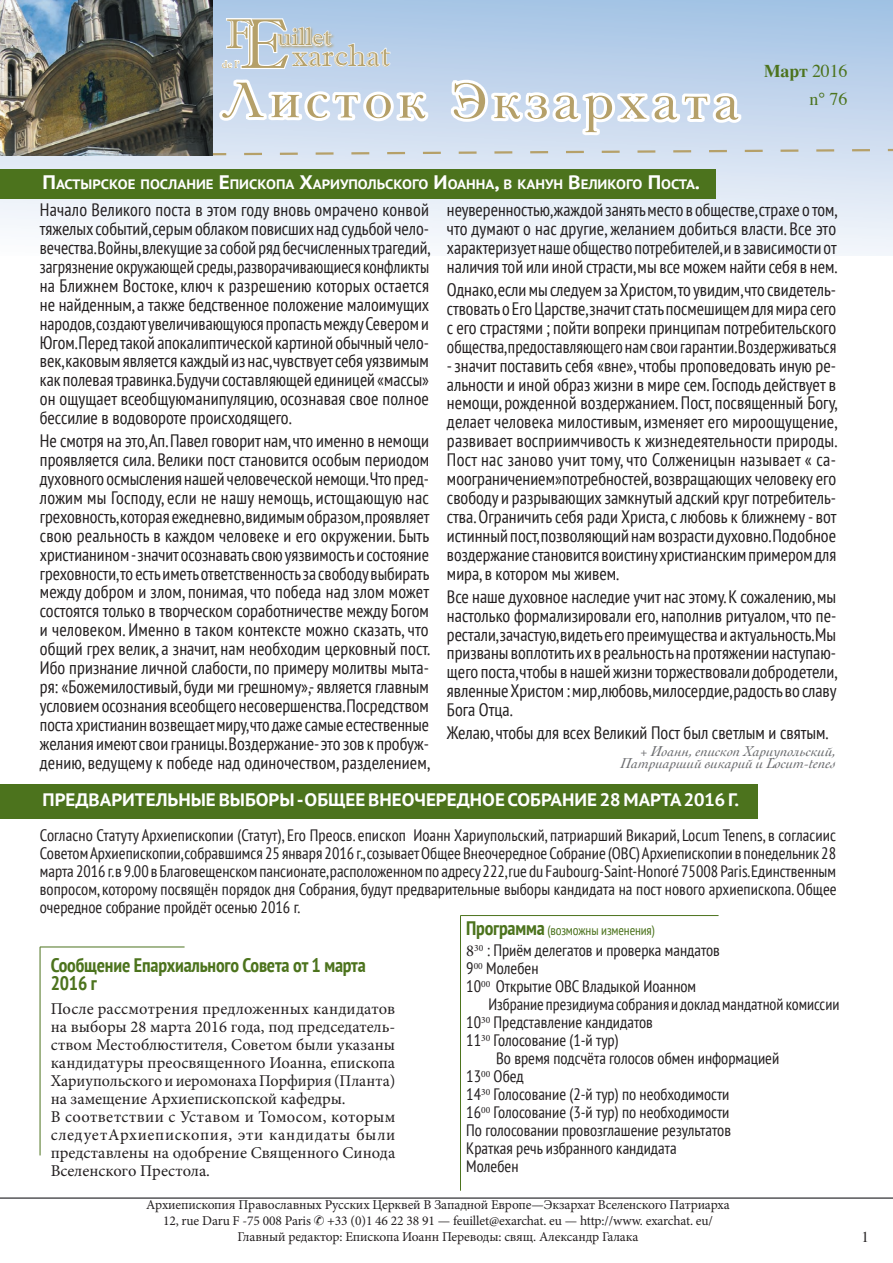
<style>
.page{position:relative;width:893px;height:1263px;background:#fff}
.page>*{position:absolute;margin:0;border:0;box-sizing:border-box;transform-origin:0 0}
.t1{font:70.35px "Imprint MT Shadow";color:#b5a069}
.t2{font:51px "Baskerville Cyr LT Std Upright";letter-spacing:.095em;color:#b5a069}
.t3{font:41.55px "Imprint MT Shadow";color:#b5a069}
.t4{font:31.5px "Imprint MT Shadow";color:#b5a069}
.t5{font:25.2px "Imprint MT Shadow";color:#b5a069}
.t6{font:700 condensed 19.5px/18px "PT Sans";letter-spacing:-.01em;color:#4c731d}
.t7{font:condensed 18px/18.9px "PT Sans";color:#231f20;text-align:justify}
.t8{font:700 18px "PT Sans Caption";color:#fff}
.t9{font:700 18px "Times";color:#4c731d}
.t10{font:18px "Times";color:#4c731d}
.t11{font:condensed 16.5px/18px "PT Sans";color:#231f20;text-align:justify}
.t12{font:16.5px/18px "Minion Pro";color:#231f20}
.t13{font:italic 15px/12px "Cochin";color:#6c6d70;text-align:right}
.t14{font:15px "Times";color:#231f20}
.t15{font:700 13.65px "PT Sans Caption";color:#fff}
.t16{font:13.5px/16.2px "Minion Pro";letter-spacing:-.01em;color:#231f20;text-align:center}
.t17{font:condensed 13.5px "PT Sans";letter-spacing:-.01em;color:#4c731d}
.t18{font:10.2px "Imprint MT Shadow";color:#b5a069}
.s1{font-weight:400}
.s2{font-size:19.5px}
.s3{font-family:"Minion Pro";font-stretch:normal}
.s4{font-weight:700;font-size:19.5px}
</style>
<div class="page">
<div style="left:0;top:0;width:893px;height:255px;background:linear-gradient(to bottom,#a1c1e4,#f9f9fc)"></div>
<hr style="left:0;top:1197px;width:893px;height:2px;background:#636366">
<svg style="left:206px;top:148px;width:687px;height:8px;background:#d1d9de"></svg>
<img style="left:0;top:0;width:213px;height:155px">
<svg style="left:448px;top:0;width:296px;height:138px;background:#c3d6ed"></svg>
<svg style="left:216px;top:0;width:215px;height:125px"></svg>
<div style="left:0;top:169px;width:715px;height:30px;background:#4c731d"></div>
<div style="left:0;top:784px;width:758px;height:35px;background:#4c731d"></div>
<hr style="left:40px;top:947px;width:1px;height:208px;background:#4c731d">
<hr style="left:40px;top:947px;width:145px;height:1px;background:#4c731d">
<hr style="left:460px;top:916px;width:1px;height:275px;background:#4c731d">
<hr style="left:460px;top:915px;width:259px;height:1px;background:#4c731d">
<h3 class="t3" style="left:226px;top:9px;width:30px">F</h3>
<h1 class="t1" style="left:240px;top:3px;width:51px">E</h1>
<h3 class="t5" style="left:277px;top:22px;width:56px">uillet</h3>
<h3 class="t4" style="left:292px;top:37px;width:100px">xarchat</h3>
<p class="t18" style="left:222px;top:58px;width:19px">de l’</p>
<p class="t9" style="left:764px;top:54px;width:85px">Март <span class="s1">2016</span></p>
<h2 class="t2" style="left:222px;top:73px;width:519px">Листок Экзархата</h2>
<p class="t10" style="left:809px;top:82px;width:40px">n° 76</p>
<p class="t15" style="left:43px;top:175px;width:659px"><span class="s2">П</span>астырское послание <span class="s2">Е</span> пископа <span class="s2">Х</span>ариупольского <span class="s2">И</span> оанна<span class="s2">,</span> в канун <span class="s2">В</span>еликого <span class="s2">П</span>оста<span class="s2">.</span></p>
<p class="t7" style="left:40px;top:200px;width:392px">Начало Великого поста в этом году вновь омрачено конвой тяжелых событий, серым облаком повисших над судьбой чело&shy;вечества.Войны,влекущие за собой ряд бесчисленных трагедий, загрязнение окружающей среды,разворачивающиеся конфликты на Ближнем Востоке, ключ к разрешению которых остается не найденным, а также бедственное положение малоимущих народов,создают увеличивающуюся пропасть между Севером и Югом. Перед такой апокалиптической картиной обычный чело&shy;век, каковым является каждый из нас, чувствует себя уязвимым как полевая травинка.Будучи составляющей единицей «массы» он ощущает всеобщуюманипуляцию, осознавая свое полное бессилие в водовороте происходящего.</p>
<p class="t7" style="left:40px;top:431px;width:392px">Не смотря на это, Ап. Павел говорит нам, что именно в немощи проявляется сила. Велики пост становится особым периодом духовного осмысления нашей человеческой немощи.Что пред&shy;ложим мы Господу, если не нашу немощь, истощающую нас греховность, которая ежедневно, видимым образом, проявляет свою реальность в каждом человеке и его окружении. Быть христианином - значит осознавать свою уязвимость и состояние греховности,то есть иметь ответственность за свободу выбирать между добром и злом, понимая, что победа над злом может состоятся только в творческом соработничестве между Богом и человеком. Именно в таком контексте можно сказать, что общий грех велик, а значит, нам необходим церковный пост.<br>Ибо признание личной слабости, по примеру молитвы мыта&shy;ря: «Божемилостивый, буди ми грешному»,- является главным условием осознания всеобщего несовершенства. Посредством поста христианин возвещает миру,что даже самые естественные желания имеют свои границы. Воздержание- это зов к пробуж&shy;дению, ведущему к победе над одиночеством, разделением,</p>
<p class="t7" style="left:447px;top:200px;width:392px">неуверенностью, жаждой занять место в обществе, страхе о том, что думают о нас другие, желанием добиться власти. Все это характеризует наше общество потребителей,и в зависимости от наличия той или иной страсти, мы все можем найти себя в нем.</p>
<p class="t7" style="left:447px;top:280px;width:391px">Однако, если мы следуем за Христом, то увидим, что свидетель&shy;ствовать о Его Царстве, значит стать посмешищем для мира сего с его страстями ; пойти вопреки принципам потребительского общества,предоставляющего нам свои гарантии.Воздерживаться</p>
<p class="t7" style="left:447px;top:355px;width:392px">- значит поставить себя «вне», чтобы проповедовать иную ре&shy;альности и иной образ жизни в мире сем. Господь действует в немощи, рожденной воздержанием. Пост, посвященный Богу, делает человека милостивым, изменяет его мироощущение, развивает восприимчивость к жизнедеятельности природы.<br>Пост нас заново учит тому, что Солженицын называет « са&shy;моограничением»потребностей, возвращающих человеку его свободу и разрывающих замкнутый адский круг потребитель&shy;ства. Ограничить себя ради Христа, с любовь к ближнему - вот истинный пост, позволяющий нам возрасти духовно. Подобное воздержание становится воистину христианским примером для мира, в котором мы живем.</p>
<p class="t7" style="left:447px;top:586px;width:392px">Все наше духовное наследие учит нас этому. К сожалению, мы настолько формализировали его, наполнив ритуалом, что пе&shy;рестали, зачастую, видеть его преимущества и актуальность. Мы призваны воплотить их в реальность на протяжении наступаю&shy;щего поста, чтобы в нашей жизни торжествовали добродетели, явленные Христом : мир,любовь, милосердие, радость во славу Бога Отца.</p>
<p class="t7" style="left:447px;top:723px;width:383px">Желаю, чтобы для всех Великий Пост был светлым и святым.</p>
<p class="t13" style="left:621px;top:744px;width:217px">+ Иоанн, епископ Хариупольский,<br>Патриарший викарий и Locum-tenes</p>
<p class="t8" style="left:43px;top:788px;width:59px">ПРЕДВАРИТЕЛЬНЫЕ</p>
<p class="t8" style="left:219px;top:788px;width:51px">ВЫ БОРЫ</p>
<p class="t8" style="left:297px;top:788px;width:84px">- ОБЩЕЕ ВНЕО</p>
<p class="t8" style="left:414px;top:788px;width:68px">ЧЕРЕДНОЕ</p>
<p class="t8" style="left:507px;top:788px;width:46px">СОБРАНИЕ</p>
<p class="t8" style="left:600px;top:788px;width:51px">28 МАРТА</p>
<p class="t8" style="left:684px;top:788px;width:57px">2016 Г.</p>
<p class="t11" style="left:40px;top:825px;width:798px">Согласно Статуту Архиепископии (Статут), Его Преосв. епископ Иоанн Хариупольский, патриарший Викарий, Locum Tenens, в согласиис Советом Архиепископии, собравшимся 25 января 2016 г., созывает Общее Внеочередное Собрание (ОВС) Архиепископии в понедельник 28 марта 2016 г. в 9.00 в Благовещенском пансионате, расположенном по адресу 222, rue du Faubourg-Saint-Honoré 75008 Paris. Единственным вопросом, которому посвящён порядок дня Собрания, будут предварительные выборы кандидата на пост нового архиепископа. Общее очередное собрание пройдёт осенью 2016 г.</p>
<p class="t11" style="left:466px;top:941px;width:255px;text-align:left"><span class="s3">8</span><sup>30</sup> : Приём делегатов и проверка мандатов<br>9<sup>00</sup> Молебен<br>10<sup>00</sup> Открытие ОВС Владыкой Иоанном</p>
<p class="t11" style="left:488px;top:995px;width:353px">Избрание президиума собрания и доклад мандатной комиссии</p>
<p class="t11" style="left:466px;top:1013px;width:188px">10<sup>30</sup> Представление кандидатов</p>
<p class="t11" style="left:466px;top:1031px;width:154px">11<sup>30</sup> Голосование (1-й тур)</p>
<p class="t11" style="left:496px;top:1049px;width:285px">Во время подсчёта голосов обмен информацией</p>
<p class="t11" style="left:466px;top:1067px;width:59px">13<sup>00</sup> Обед</p>
<p class="t11" style="left:466px;top:1085px;width:265px">14<sup>30</sup> Голосование (2-й тур) по необходимости</p>
<p class="t11" style="left:466px;top:1103px;width:265px">16<sup>00</sup> Голосование (3-й тур) по необходимости</p>
<p class="t11" style="left:466px;top:1121px;width:266px">По голосовании провозглашение результатов</p>
<p class="t11" style="left:466px;top:1139px;width:212px">Краткая речь избранного кандидата</p>
<p class="t11" style="left:466px;top:1157px;width:54px">Молебен</p>
<p class="t17" style="left:466px;top:921px;width:190px"><span class="s4">Программа</span> (возможны изменения)</p>
<p class="t6" style="left:51px;top:956px;width:317px">Сообщение Епархиального Совета от 1 марта<br>2016 г</p>
<p class="t12" style="left:51px;top:1000px;width:346px">После рассмотрения предложенных кандидатов на выборы 28 марта 2016 года, под председатель&shy;ством Местоблюстителя, Советом были указаны кандидатуры преосвященного Иоанна, епископа Хариупольского и иеромонаха Порфирия (Планта) на замещение Архиепископской кафедры.<br>В соответствии с Уставом и Томосом, которым следуетАрхиепископия, эти кандидаты были представлены на одобрение Священного Синода Вселенского Престола.</p>
<p class="t16" style="left:146px;top:1197px;width:585px">Архиепископия Православных Русских Церквей В Западной Европе—Экзархат Вселенского Патриарха<br>12, rue Daru F -75 008 Paris ✆ +33 (0)1 46 22 38 91 — feuillet@exarchat. eu — http://www. exarchat. eu/<br>Главный редактор: Епископа Иоанн Переводы: свящ. Александр Галака</p>
<p class="t14" style="left:862px;top:1222px;width:9px">1</p>
</div>
